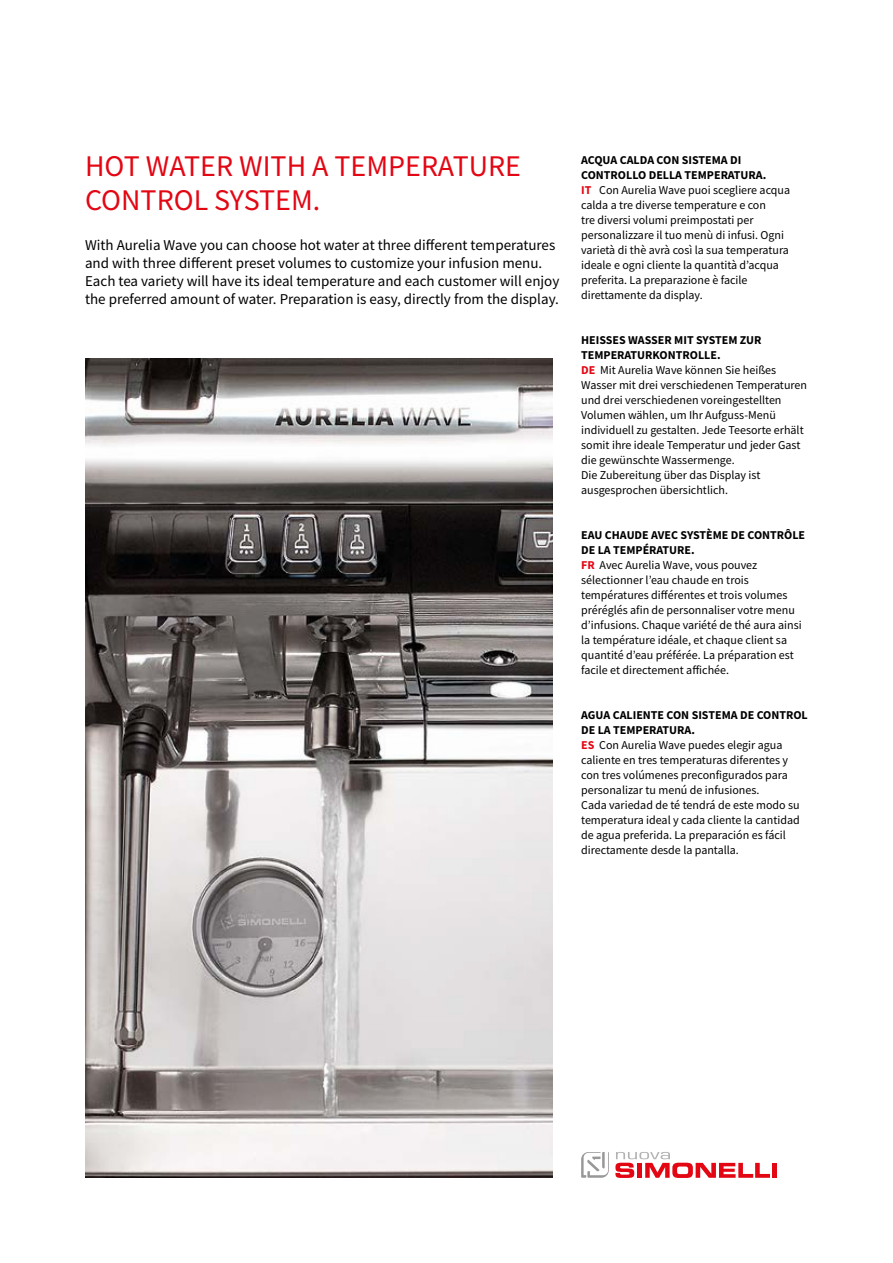
<style>
.page{position:relative;width:893px;height:1263px;background:#fff}
.page>*{position:absolute;margin:0;border:0;box-sizing:border-box;transform-origin:0 0}
.t1{font:30px/34.5px "Source Sans Pro";color:#e30613}
.t2{font:15px/18px "Source Sans Pro";color:#000}
.t3{font:12px/15px "Source Sans Pro";color:#000}
.s1{font-weight:700}
.s2{font-weight:700;color:#e30613}
</style>
<div class="page">
<img style="left:85px;top:359px;width:468px;height:819px">
<div style="left:772px;top:1163px;width:5px;height:15px;background:#e30613"></div>
<svg style="left:615px;top:1152px;width:155px;height:26px"></svg>
<svg style="left:581px;top:1152px;width:28px;height:26px"></svg>
<h1 class="t1" style="left:85px;top:148px;width:437px">HOT WATER WITH A TEMPERATURE<br>CONTROL SYSTEM.</h1>
<p class="t2" style="left:85px;top:236px;width:476px">With Aurelia Wave you can choose hot water at three different temperatures and with three different preset volumes to customize your infusion menu.<br>Each tea variety will have its ideal temperature and each customer will enjoy the preferred amount of water. Preparation is easy, directly from the display.</p>
<p class="t3" style="left:581px;top:152px;width:210px"><span class="s1">ACQUA CALDA CON SISTEMA DI CONTROLLO DELLA TEMPERATURA.<br></span><span class="s2">IT</span> Con Aurelia Wave puoi scegliere acqua calda a tre diverse temperature e con<br>tre diversi volumi preimpostati per personalizzare il tuo menù di infusi. Ogni varietà di thè avrà così la sua temperatura ideale e ogni cliente la quantità d’acqua preferita. La preparazione è facile direttamente da display.</p>
<p class="t3" style="left:581px;top:332px;width:227px"><span class="s1">HEISSES WASSER MIT SYSTEM ZUR TEMPERATURKONTROLLE.<br></span><span class="s2">DE</span> Mit Aurelia Wave können Sie heißes Wasser mit drei verschiedenen Temperaturen und drei verschiedenen voreingestellten Volumen wählen, um Ihr Aufguss-Menü individuell zu gestalten. Jede Teesorte erhält somit ihre ideale Temperatur und jeder Gast die gewünschte Wassermenge.<br>Die Zubereitung über das Display ist ausgesprochen übersichtlich.</p>
<p class="t3" style="left:581px;top:527px;width:226px"><span class="s1">EAU CHAUDE AVEC SYSTÈME DE CONTRÔLE DE LA TEMPÉRATURE.<br></span><span class="s2">FR</span> Avec Aurelia Wave, vous pouvez sélectionner l’eau chaude en trois températures différentes et trois volumes préréglés afin de personnaliser votre menu d’infusions. Chaque variété de thé aura ainsi la température idéale, et chaque client sa quantité d’eau préférée. La préparation est facile et directement affichée.</p>
<p class="t3" style="left:581px;top:707px;width:228px"><span class="s1">AGUA CALIENTE CON SISTEMA DE CONTROL DE LA TEMPERATURA.<br></span><span class="s2">ES</span> Con Aurelia Wave puedes elegir agua caliente en tres temperaturas diferentes y con tres volúmenes preconfigurados para personalizar tu menú de infusiones.<br>Cada variedad de té tendrá de este modo su temperatura ideal y cada cliente la cantidad de agua preferida. La preparación es fácil directamente desde la pantalla.</p>
</div>
